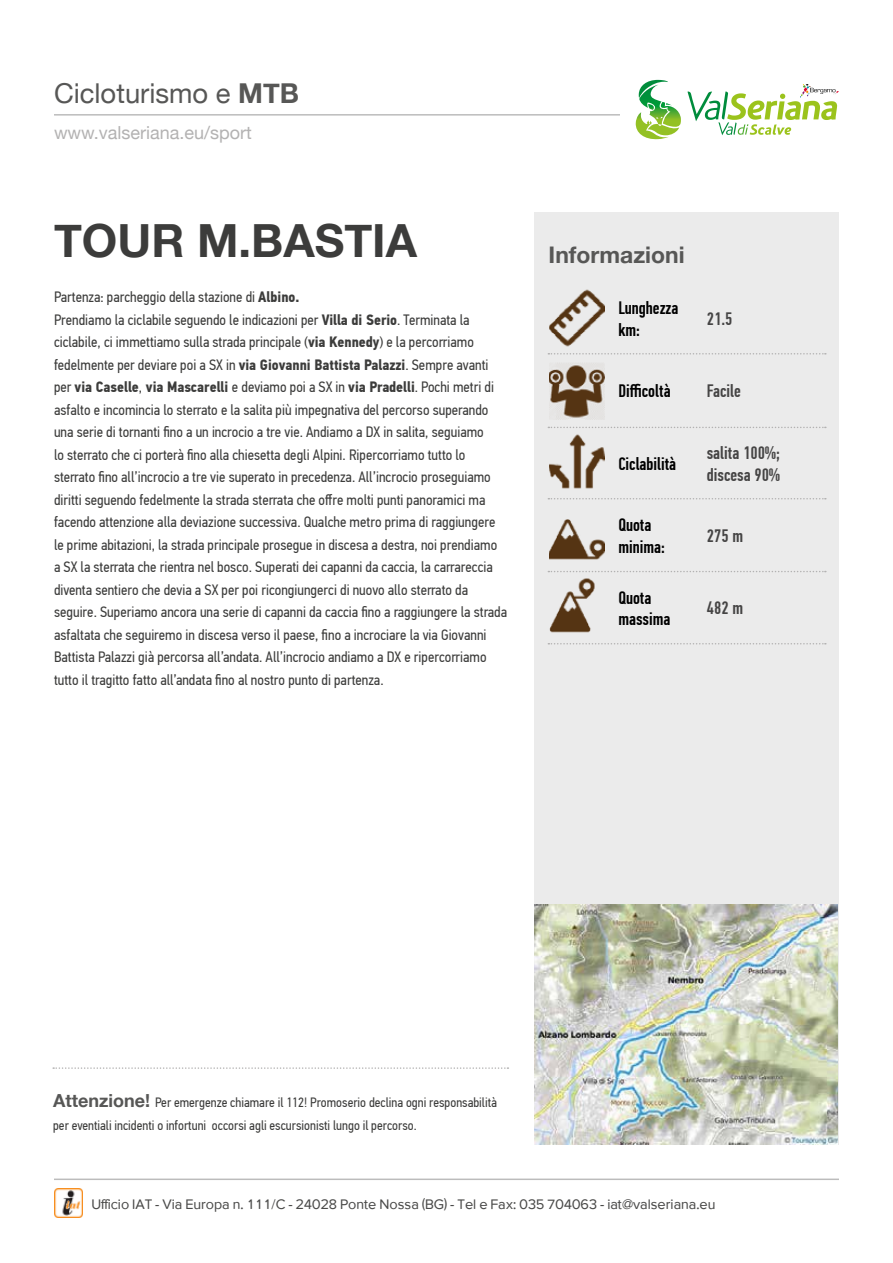
<style>
.page{position:relative;width:893px;height:1263px;background:#fff}
.page>*{position:absolute;margin:0;border:0;box-sizing:border-box;transform-origin:0 0}
.t1{font:700 45.75px "Helvetica Neue";color:#3c3c3b}
.t2{font:27.45px "Helvetica Neue";color:#575756}
.t3{font:700 22.95px "Helvetica Neue";color:#575756}
.t4{font:500 18px/21.6px "PF Din Text Comp Pro";color:#000}
.t5{font:500 18px/21.6px "PF Din Text Comp Pro";color:#454444}
.t6{font:18px "Helvetica Neue";color:#b3b2b2}
.t7{font:15px/22.5px "PF Din Text Cond Pro";color:#3c3c3b}
.t8{font:14.25px "Proxima Sans";color:#4a4a49}
.t9{font:13.5px/22.5px "PF Din Text Cond Pro";color:#3c3c3b}
.s1{font-weight:700}
.s2{font-family:"Helvetica Neue";font-weight:700;font-size:18px;color:#575756}
</style>
<div class="page">
<hr style="left:54px;top:114px;width:566px;height:2px;background:#bcbcbc">
<hr style="left:54px;top:1178px;width:785px;height:2px;background:#bcbcbc">
<img style="left:635px;top:80px;width:46px;height:60px">
<svg style="left:687px;top:84px;width:152px;height:51px"></svg>
<img style="left:54px;top:1188px;width:29px;height:29px">
<div style="left:535px;top:213px;width:304px;height:932px;background:#ebebeb"></div>
<img style="left:549px;top:289px;width:56px;height:58px">
<img style="left:549px;top:363px;width:55px;height:57px">
<img style="left:549px;top:434px;width:56px;height:55px">
<img style="left:549px;top:519px;width:56px;height:41px">
<img style="left:549px;top:578px;width:46px;height:55px">
<svg style="left:53px;top:1067px;width:455px;height:2px"></svg>
<img style="left:535px;top:904px;width:302px;height:241px">
<svg style="left:548px;top:643px;width:278px;height:1px"></svg>
<svg style="left:548px;top:571px;width:278px;height:1px"></svg>
<svg style="left:548px;top:498px;width:278px;height:1px"></svg>
<svg style="left:548px;top:427px;width:278px;height:1px"></svg>
<svg style="left:548px;top:353px;width:278px;height:1px"></svg>
<h2 class="t2" style="left:54px;top:77px;width:247px">Cicloturismo e <span class="s1">MTB</span></h2>
<p class="t6" style="left:54px;top:121px;width:199px">www.valseriana.eu/sport</p>
<h1 class="t1" style="left:54px;top:213px;width:365px">TOUR M.BASTIA</h1>
<h3 class="t3" style="left:549px;top:240px;width:137px">Informazioni</h3>
<p class="t7" style="left:54px;top:286px;width:455px">Partenza: parcheggio della stazione di <span class="s1">Albino.<br></span>Prendiamo la ciclabile seguendo le indicazioni per <span class="s1">Villa di Serio</span>. Terminata la ciclabile, ci immettiamo sulla strada principale (<span class="s1">via Kennedy</span>) e la percorriamo fedelmente per deviare poi a SX in <span class="s1">via Giovanni Battista Palazzi</span>. Sempre avanti per <span class="s1">via Caselle</span>, <span class="s1">via Mascarelli</span> e deviamo poi a SX in <span class="s1">via Pradelli</span>. Pochi metri di asfalto e incomincia lo sterrato e la salita più impegnativa del percorso superando una serie di tornanti fino a un incrocio a tre vie. Andiamo a DX in salita, seguiamo<br>lo sterrato che ci porterà fino alla chiesetta degli Alpini. Ripercorriamo tutto lo sterrato fino all’incrocio a tre vie superato in precedenza. All’incrocio proseguiamo diritti seguendo fedelmente la strada sterrata che offre molti punti panoramici ma facendo attenzione alla deviazione successiva. Qualche metro prima di raggiungere le prime abitazioni, la strada principale prosegue in discesa a destra, noi prendiamo a SX la sterrata che rientra nel bosco. Superati dei capanni da caccia, la carrareccia diventa sentiero che devia a SX per poi ricongiungerci di nuovo allo sterrato da seguire. Superiamo ancora una serie di capanni da caccia fino a raggiungere la strada asfaltata che seguiremo in discesa verso il paese, fino a incrociare la via Giovanni Battista Palazzi già percorsa all’andata. All’incrocio andiamo a DX e ripercorriamo tutto il tragitto fatto all’andata fino al nostro punto di partenza.</p>
<p class="t4" style="left:618px;top:298px;width:62px">Lunghezza km:</p>
<p class="t5" style="left:707px;top:308px;width:27px">21.5</p>
<p class="t4" style="left:618px;top:381px;width:54px">Difficoltà</p>
<p class="t5" style="left:707px;top:381px;width:36px">Facile</p>
<p class="t4" style="left:618px;top:453px;width:59px">Ciclabilità</p>
<p class="t5" style="left:707px;top:442px;width:75px">salita 100%; discesa 90%</p>
<p class="t4" style="left:618px;top:514px;width:48px">Quota minima:</p>
<p class="t5" style="left:707px;top:525px;width:38px">275 m</p>
<p class="t4" style="left:618px;top:587px;width:54px">Quota massima</p>
<p class="t5" style="left:707px;top:598px;width:38px">482 m</p>
<p class="t9" style="left:53px;top:1091px;width:445px"><span class="s2">Attenzione!</span> Per emergenze chiamare il 112! Promoserio declina ogni responsabilità per eventiali incidenti o infortuni occorsi agli escursionisti lungo il percorso.</p>
<p class="t8" style="left:91px;top:1196px;width:626px">Ufficio IAT - Via Europa n. 111/C - 24028 Ponte Nossa (BG) - Tel e Fax: 035 704063 - iat@valseriana.eu</p>
</div>
